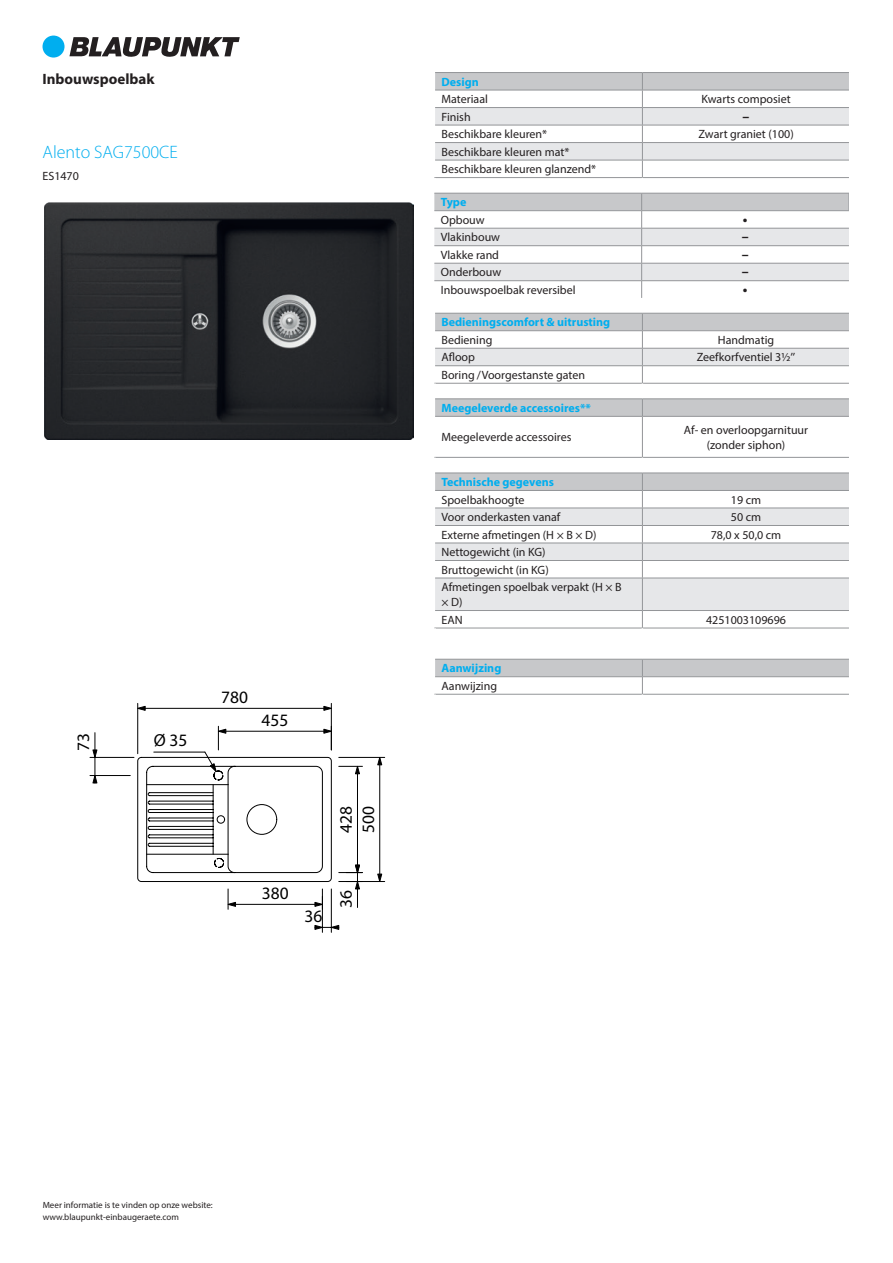
<style>
.page{position:relative;width:893px;height:1263px;background:#fff}
.page>*{position:absolute;margin:0;border:0;box-sizing:border-box;transform-origin:0 0}
.Merkmalsfolge-Modell{font:300 18px "Myriad Pro";color:#00aeef}
.t1{font:17.4px/22.2px "Myriad Pro";color:#000}
.Merkmalsfolge-Produu{font:700 15px "Myriad Pro";color:#231f20}
.Metadata-Wert{font:700 13.8px "Myriad Pro";color:#231f20}
.Metadata{font:12px/15px "Myriad Pro";color:#231f20}
.Metadata-Wert-2{font:12px/15px "Myriad Pro";color:#231f20;text-align:center}
.Kopf{font:700 12px "Myriad Pro";color:#00aeef}
.Merkmalsfolge-Nummer{font:12px "Myriad Pro";color:#231f20}
.Absatz_erster{font:9px "Myriad Pro";color:#231f20}
.Absatz_letzter{font:9px "Myriad Pro";color:#231f20}
.s1{font-family:"Calibri"}
</style>
<div class="page">
<hr style="left:90px;top:775px;width:40px;height:1px;background:#000">
<hr style="left:90px;top:757px;width:44px;height:1px;background:#000">
<svg style="left:93px;top:733px;width:4px;height:50px"></svg>
<hr style="left:137px;top:703px;width:1px;height:51px;background:#000">
<hr style="left:331px;top:703px;width:1px;height:47px;background:#000">
<hr style="left:145px;top:708px;width:179px;height:1px;background:#000">
<svg style="left:137px;top:706px;width:8px;height:4px"></svg>
<svg style="left:324px;top:706px;width:8px;height:4px"></svg>
<hr style="left:357px;top:774px;width:1px;height:91px;background:#000">
<svg style="left:339px;top:766px;width:23px;height:8px"></svg>
<hr style="left:339px;top:757px;width:46px;height:1px;background:#000">
<hr style="left:339px;top:881px;width:46px;height:1px;background:#000">
<hr style="left:379px;top:765px;width:1px;height:109px;background:#000">
<svg style="left:378px;top:757px;width:4px;height:8px"></svg>
<svg style="left:378px;top:874px;width:4px;height:7px"></svg>
<hr style="left:236px;top:904px;width:79px;height:1px;background:#000">
<svg style="left:315px;top:889px;width:8px;height:20px"></svg>
<svg style="left:228px;top:889px;width:8px;height:20px"></svg>
<svg style="left:339px;top:865px;width:23px;height:42px"></svg>
<hr style="left:322px;top:896px;width:1px;height:36px;background:#000">
<hr style="left:331px;top:889px;width:1px;height:43px;background:#000">
<svg style="left:315px;top:925px;width:24px;height:4px"></svg>
<svg style="left:137px;top:726px;width:195px;height:156px"></svg>
<img style="left:44px;top:203px;width:369px;height:237px">
<hr style="left:435px;top:72px;width:207px;height:1px;background:#939598">
<hr style="left:642px;top:72px;width:208px;height:1px;background:#939598">
<svg style="left:434px;top:73px;width:415px;height:105px"></svg>
<svg style="left:434px;top:193px;width:415px;height:105px"></svg>
<svg style="left:434px;top:313px;width:415px;height:71px"></svg>
<hr style="left:642px;top:330px;width:208px;height:1px;background:#939598">
<hr style="left:435px;top:398px;width:207px;height:1px;background:#939598">
<hr style="left:642px;top:398px;width:208px;height:1px;background:#939598">
<svg style="left:434px;top:399px;width:415px;height:59px"></svg>
<hr style="left:642px;top:416px;width:208px;height:1px;background:#939598">
<svg style="left:434px;top:473px;width:415px;height:156px"></svg>
<hr style="left:642px;top:490px;width:208px;height:1px;background:#939598">
<svg style="left:434px;top:659px;width:415px;height:36px"></svg>
<div style="left:43px;top:36px;width:22px;height:22px;background:#00aeef;border-radius:50%"></div>
<svg style="left:69px;top:37px;width:171px;height:20px"></svg>
<hr style="left:849px;top:72px;width:3px;height:1130px;background:#fff">
<p class="Merkmalsfolge-Produu" style="left:43px;top:69px;width:113px">Inbouwspoelbak</p>
<p class="Merkmalsfolge-Modell" style="left:43px;top:141px;width:137px">Alento SAG7500CE</p>
<p class="Merkmalsfolge-Nummer" style="left:43px;top:169px;width:38px">ES1470</p>
<p class="t1" style="left:72px;top:751px;width:19px;rotate:-90deg">73</p>
<p class="t1" style="left:154px;top:729px;width:35px">Ø 35</p>
<p class="t1" style="left:221px;top:685px;width:28px">780</p>
<p class="t1" style="left:261px;top:708px;width:28px">455</p>
<p class="t1" style="left:335px;top:833px;width:28px;rotate:-90deg">428<br>500</p>
<p class="t1" style="left:262px;top:881px;width:28px">380</p>
<p class="t1" style="left:335px;top:907px;width:19px;rotate:-90deg">36</p>
<p class="t1" style="left:304px;top:904px;width:19px">36</p>
<p class="Kopf" style="left:441px;top:74px;width:39px">Design</p>
<p class="Metadata" style="left:441px;top:92px;width:48px">Materiaal</p>
<p class="Metadata-Wert-2" style="left:701px;top:92px;width:91px">Kwarts composiet</p>
<p class="Metadata" style="left:441px;top:109px;width:31px">Finish</p>
<p class="Metadata-Wert" style="left:743px;top:107px;width:8px">–</p>
<p class="Metadata" style="left:441px;top:127px;width:107px">Beschikbare kleuren*</p>
<p class="Metadata-Wert-2" style="left:698px;top:127px;width:97px">Zwart graniet (100)</p>
<p class="Metadata" style="left:441px;top:144px;width:129px">Beschikbare kleuren mat*</p>
<p class="Metadata" style="left:441px;top:162px;width:156px">Beschikbare kleuren glanzend*</p>
<p class="Kopf" style="left:441px;top:195px;width:27px">Type</p>
<p class="Metadata" style="left:441px;top:212px;width:45px">Opbouw</p>
<p class="Metadata-Wert" style="left:743px;top:210px;width:6px">•</p>
<p class="Metadata" style="left:441px;top:230px;width:61px">Vlakinbouw</p>
<p class="Metadata-Wert" style="left:742px;top:228px;width:8px">–</p>
<p class="Metadata" style="left:441px;top:247px;width:60px">Vlakke rand</p>
<p class="Metadata-Wert" style="left:742px;top:245px;width:8px">–</p>
<p class="Metadata" style="left:441px;top:265px;width:62px">Onderbouw</p>
<p class="Metadata-Wert" style="left:742px;top:263px;width:8px">–</p>
<p class="Metadata" style="left:441px;top:282px;width:136px">Inbouwspoelbak reversibel</p>
<p class="Metadata-Wert" style="left:743px;top:280px;width:6px">•</p>
<p class="Kopf" style="left:441px;top:315px;width:170px">Bedieningscomfort &amp; uitrusting</p>
<p class="Metadata" style="left:441px;top:332px;width:52px">Bediening</p>
<p class="Metadata-Wert-2" style="left:718px;top:332px;width:58px">Handmatig</p>
<p class="Metadata" style="left:441px;top:350px;width:35px">Afloop</p>
<p class="Metadata-Wert-2" style="left:697px;top:350px;width:100px">Zeefkorfventiel 3½<span class="s1">″</span></p>
<p class="Metadata" style="left:441px;top:367px;width:145px">Boring / Voorgestanste gaten</p>
<p class="Kopf" style="left:441px;top:400px;width:151px">Meegeleverde accessoires**</p>
<p class="Metadata" style="left:441px;top:430px;width:131px">Meegeleverde accessoires</p>
<p class="Metadata-Wert-2" style="left:684px;top:422px;width:126px">Af- en overloopgarnituur (zonder siphon)</p>
<p class="Kopf" style="left:441px;top:474px;width:114px">Technische gegevens</p>
<p class="Metadata" style="left:441px;top:492px;width:85px">Spoelbakhoogte</p>
<p class="Metadata-Wert-2" style="left:731px;top:492px;width:32px">19 cm</p>
<p class="Metadata" style="left:441px;top:509px;width:120px">Voor onderkasten vanaf</p>
<p class="Metadata-Wert-2" style="left:731px;top:509px;width:32px">50 cm</p>
<p class="Metadata" style="left:441px;top:527px;width:156px">Externe afmetingen (H × B × D)</p>
<p class="Metadata-Wert-2" style="left:711px;top:527px;width:72px">78,0 x 50,0 cm</p>
<p class="Metadata" style="left:441px;top:544px;width:106px">Nettogewicht (in KG)</p>
<p class="Metadata" style="left:441px;top:562px;width:109px">Bruttogewicht (in KG)</p>
<p class="Metadata" style="left:441px;top:579px;width:182px">Afmetingen spoelbak verpakt (H × B × D)</p>
<p class="Metadata" style="left:441px;top:612px;width:23px">EAN</p>
<p class="Metadata-Wert-2" style="left:706px;top:612px;width:82px">4251003109696</p>
<p class="Kopf" style="left:441px;top:661px;width:61px">Aanwijzing</p>
<p class="Metadata" style="left:441px;top:678px;width:57px">Aanwijzing</p>
<p class="Absatz_erster" style="left:43px;top:1200px;width:172px">Meer informatie is te vinden op onze website:</p>
<p class="Absatz_letzter" style="left:43px;top:1212px;width:138px">www.blaupunkt-einbaugeraete.com</p>
</div>
